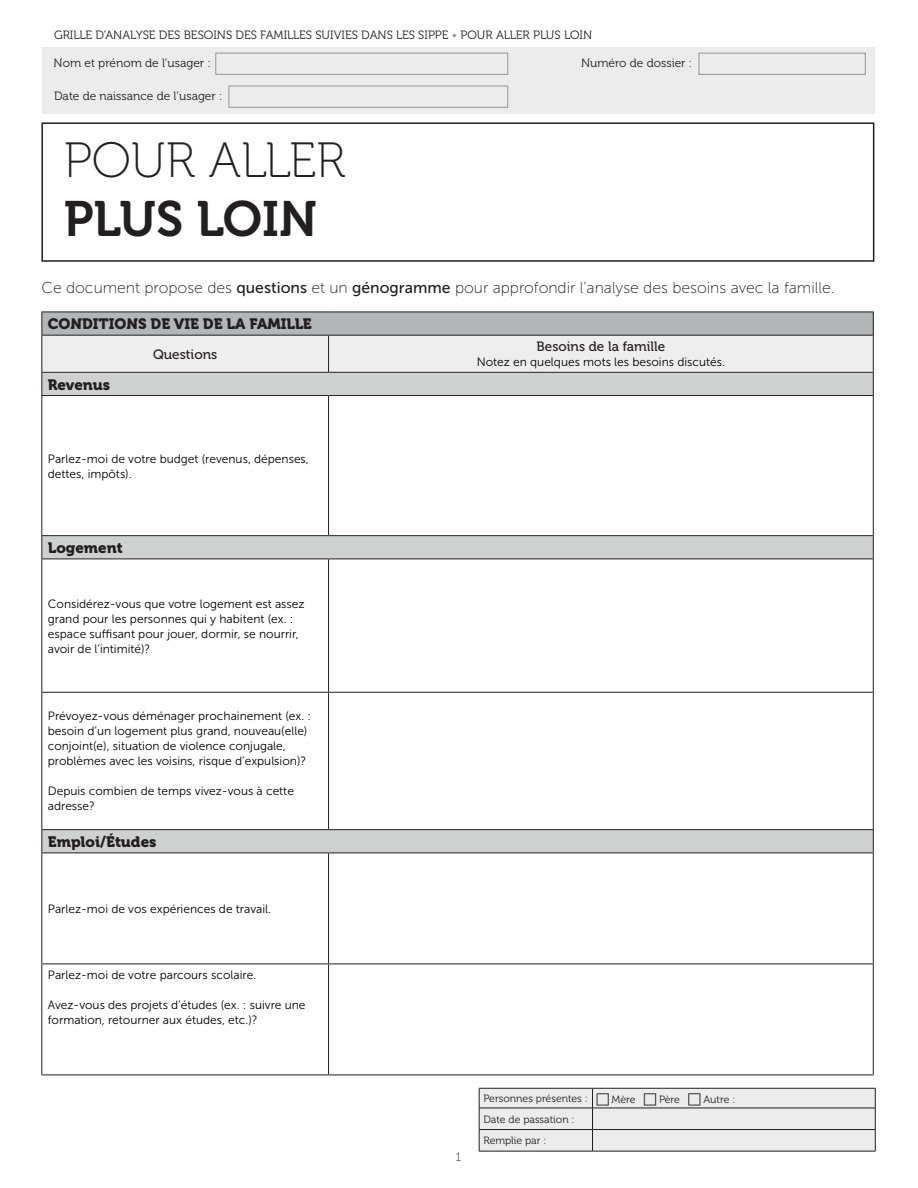
<style>
.page{position:relative;width:918px;height:1188px;background:#fff}
.page>*{position:absolute;margin:0;border:0;box-sizing:border-box;transform-origin:0 0}
.t1{font:49.5px "Museo 100";color:#231f20}
.t2{font:49.5px "Museo 700";color:#231f20}
.t3{font:15.75px "Museo Sans 100";color:#231f20}
.t4{font:15px "Museo 900";color:#231f20}
.t5{font:13.5px "Museo 500";color:#231f20}
.t6{font:12px/15px "Museo Sans 300";color:#000001}
.t7{font:12px "Museo 300";color:#231f20}
.t8{font:12px "Museo Sans 100";color:#231f20}
.t9{font:10.5px/21.6px "Museo 300";color:#231f20}
.s1{color:#939598}
.s2{font-family:"Museo Sans 500"}
</style>
<div class="page">
<svg style="left:42px;top:536px;width:831px;height:317px"></svg>
<svg style="left:42px;top:396px;width:831px;height:139px"></svg>
<svg style="left:41px;top:312px;width:833px;height:83px;background:#cdcece"></svg>
<hr style="left:41px;top:395px;width:288px;height:1px;background:#231f20">
<hr style="left:41px;top:396px;width:1px;height:139px;background:#231f20">
<hr style="left:329px;top:395px;width:545px;height:1px;background:#231f20">
<hr style="left:328px;top:396px;width:1px;height:139px;background:#231f20">
<hr style="left:873px;top:396px;width:1px;height:139px;background:#231f20">
<hr style="left:41px;top:535px;width:288px;height:1px;background:#231f20">
<svg style="left:41px;top:536px;width:1px;height:23px"></svg>
<hr style="left:329px;top:535px;width:545px;height:1px;background:#231f20">
<svg style="left:873px;top:536px;width:1px;height:23px"></svg>
<hr style="left:41px;top:559px;width:288px;height:1px;background:#231f20">
<hr style="left:41px;top:559px;width:1px;height:133px;background:#231f20">
<hr style="left:329px;top:559px;width:545px;height:1px;background:#231f20">
<hr style="left:328px;top:559px;width:1px;height:133px;background:#231f20">
<hr style="left:873px;top:559px;width:1px;height:133px;background:#231f20">
<hr style="left:41px;top:692px;width:288px;height:1px;background:#231f20">
<hr style="left:41px;top:693px;width:1px;height:136px;background:#231f20">
<hr style="left:329px;top:692px;width:545px;height:1px;background:#231f20">
<hr style="left:328px;top:693px;width:1px;height:136px;background:#231f20">
<hr style="left:873px;top:693px;width:1px;height:136px;background:#231f20">
<hr style="left:41px;top:829px;width:288px;height:1px;background:#231f20">
<svg style="left:41px;top:830px;width:1px;height:23px"></svg>
<hr style="left:329px;top:829px;width:545px;height:1px;background:#231f20">
<svg style="left:873px;top:830px;width:1px;height:23px"></svg>
<hr style="left:41px;top:853px;width:288px;height:1px;background:#231f20">
<hr style="left:41px;top:853px;width:1px;height:111px;background:#231f20">
<hr style="left:329px;top:853px;width:545px;height:1px;background:#231f20">
<hr style="left:328px;top:853px;width:1px;height:111px;background:#231f20">
<hr style="left:873px;top:853px;width:1px;height:111px;background:#231f20">
<hr style="left:41px;top:964px;width:288px;height:1px;background:#231f20">
<hr style="left:41px;top:964px;width:1px;height:111px;background:#231f20">
<hr style="left:329px;top:964px;width:545px;height:1px;background:#231f20">
<hr style="left:328px;top:964px;width:1px;height:111px;background:#231f20">
<hr style="left:873px;top:964px;width:1px;height:111px;background:#231f20">
<hr style="left:41px;top:1075px;width:288px;height:1px;background:#231f20">
<hr style="left:329px;top:1075px;width:545px;height:1px;background:#231f20">
<div style="left:41px;top:122px;width:833px;height:140px;border:2px solid #231f20"></div>
<div style="left:43px;top:47px;width:832px;height:67px;background:#ebeceb"></div>
<div style="left:699px;top:53px;width:167px;height:22px;border:1px solid #939598"></div>
<div style="left:229px;top:86px;width:279px;height:22px;border:1px solid #939598"></div>
<div style="left:215px;top:53px;width:293px;height:22px;border:1px solid #939598"></div>
<hr style="left:479px;top:1151px;width:114px;height:1px;background:#231f20">
<hr style="left:593px;top:1151px;width:282px;height:1px;background:#231f20">
<svg style="left:479px;top:1088px;width:397px;height:63px;background:#dfe0df"></svg>
<p class="t7" style="left:54px;top:28px;width:540px">GRILLE D’ANALYSE DES BESOINS DES FAMILLES SUIVIES DANS LES SIPPE <span class="s1">•</span> POUR ALLER PLUS LOIN</p>
<p class="t7" style="left:581px;top:57px;width:113px">Numéro de dossier :</p>
<p class="t7" style="left:54px;top:90px;width:170px">Date de naissance de l’usager :</p>
<p class="t7" style="left:54px;top:57px;width:159px">Nom et prénom de l’usager :</p>
<h1 class="t1" style="left:64px;top:134px;width:283px">POUR ALLER</h1>
<h1 class="t2" style="left:64px;top:192px;width:255px">PLUS LOIN</h1>
<h2 class="t3" style="left:41px;top:279px;width:795px">Ce document propose des <span class="s2">questions</span> et un <span class="s2">génogramme</span> pour approfondir l’analyse des besoins avec la famille.</h2>
<p class="t4" style="left:48px;top:315px;width:266px">CONDITIONS DE VIE DE LA FAMILLE</p>
<p class="t5" style="left:153px;top:347px;width:66px">Questions</p>
<p class="t5" style="left:537px;top:339px;width:130px">Besoins de la famille</p>
<p class="t6" style="left:477px;top:355px;width:250px">Notez en quelques mots les besoins discutés.</p>
<p class="t4" style="left:48px;top:376px;width:64px">Revenus</p>
<p class="t6" style="left:48px;top:451px;width:263px">Parlez-moi de votre budget (revenus, dépenses, dettes, impôts).</p>
<p class="t4" style="left:48px;top:539px;width:76px">Logement</p>
<p class="t6" style="left:48px;top:596px;width:258px">Considérez-vous que votre logement est assez grand pour les personnes qui y habitent (ex. : espace suffisant pour jouer, dormir, se nourrir, avoir de l’intimité)?</p>
<p class="t6" style="left:48px;top:709px;width:265px">Prévoyez-vous déménager prochainement (ex. : besoin d’un logement plus grand, nouveau(elle) conjoint(e), situation de violence conjugale, problèmes avec les voisins, risque d’expulsion)?</p>
<p class="t6" style="left:48px;top:784px;width:248px">Depuis combien de temps vivez-vous à cette adresse?</p>
<p class="t4" style="left:48px;top:833px;width:110px">Emploi/Études</p>
<p class="t6" style="left:48px;top:901px;width:225px">Parlez-moi de vos expériences de travail.</p>
<p class="t6" style="left:48px;top:967px;width:210px">Parlez-moi de votre parcours scolaire.</p>
<p class="t6" style="left:48px;top:997px;width:259px">Avez-vous des projets d’études (ex. : suivre une formation, retourner aux études, etc.)?</p>
<p class="t8" style="left:456px;top:1151px;width:7px">1</p>
<p class="t9" style="left:483px;top:1088px;width:106px">Personnes présentes :</p>
<p class="t9" style="left:612px;top:1089px;width:25px">Mère</p>
<p class="t9" style="left:659px;top:1089px;width:22px">Père</p>
<p class="t9" style="left:703px;top:1089px;width:33px">Autre :</p>
<p class="t9" style="left:483px;top:1109px;width:93px">Date de passation :<br>Remplie par :</p>
</div>
